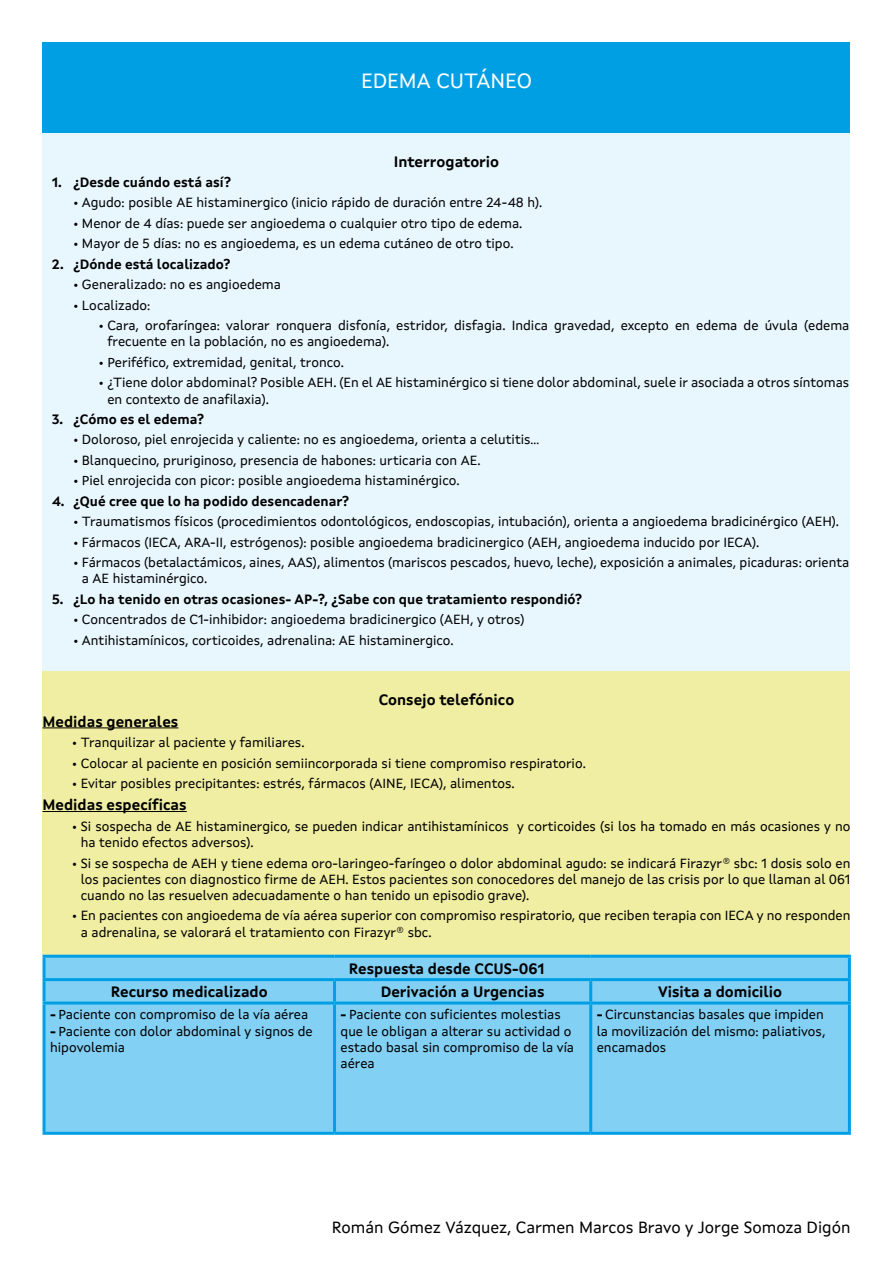
<style>
.page{position:relative;width:893px;height:1263px;background:#fff}
.page>*{position:absolute;margin:0;border:0;box-sizing:border-box;transform-origin:0 0}
.t1{font:21px "Xunta Sans";color:#fff}
.t2{font:16.5px "Xunta Sans";color:#000}
.t3{font:700 15px "Xunta Sans";color:#000}
.t4{font:13.5px/16.2px "Xunta Sans";color:#000}
.t5{font:700 13.5px "Xunta Sans";color:#000}
.s1{font-weight:700}
</style>
<div class="page">
<div style="left:43px;top:43px;width:807px;height:90px;background:#009fe3"></div>
<div style="left:43px;top:671px;width:807px;height:284px;background:#f0eea2"></div>
<hr style="left:43px;top:727px;width:135px;height:1px;background:#000">
<hr style="left:43px;top:811px;width:144px;height:1px;background:#000">
<div style="left:46px;top:958px;width:802px;height:174px;background:#83d0f5"></div>
<hr style="left:333px;top:981px;width:3px;height:20px;background:#009fe3">
<hr style="left:589px;top:981px;width:3px;height:20px;background:#009fe3">
<hr style="left:43px;top:978px;width:292px;height:3px;background:#009fe3">
<hr style="left:335px;top:978px;width:256px;height:3px;background:#009fe3">
<hr style="left:591px;top:978px;width:260px;height:3px;background:#009fe3">
<hr style="left:333px;top:1004px;width:3px;height:128px;background:#009fe3">
<hr style="left:589px;top:1004px;width:3px;height:128px;background:#009fe3">
<hr style="left:43px;top:955px;width:292px;height:3px;background:#009fe3">
<hr style="left:43px;top:958px;width:3px;height:20px;background:#009fe3">
<hr style="left:335px;top:955px;width:256px;height:3px;background:#009fe3">
<hr style="left:591px;top:955px;width:260px;height:3px;background:#009fe3">
<hr style="left:848px;top:958px;width:3px;height:20px;background:#009fe3">
<hr style="left:43px;top:981px;width:3px;height:20px;background:#009fe3">
<hr style="left:848px;top:981px;width:3px;height:20px;background:#009fe3">
<hr style="left:43px;top:1001px;width:292px;height:3px;background:#009fe3">
<hr style="left:43px;top:1004px;width:3px;height:128px;background:#009fe3">
<hr style="left:335px;top:1001px;width:256px;height:3px;background:#009fe3">
<hr style="left:591px;top:1001px;width:260px;height:3px;background:#009fe3">
<hr style="left:848px;top:1004px;width:3px;height:128px;background:#009fe3">
<hr style="left:43px;top:1132px;width:292px;height:3px;background:#009fe3">
<hr style="left:335px;top:1132px;width:256px;height:3px;background:#009fe3">
<hr style="left:591px;top:1132px;width:260px;height:3px;background:#009fe3">
<div style="left:43px;top:133px;width:807px;height:538px;background:#e8f6fe"></div>
<h1 class="t1" style="left:361px;top:68px;width:172px">EDEMA CUTÁNEO</h1>
<p class="t3" style="left:394px;top:152px;width:107px">Interrogatorio</p>
<p class="t5" style="left:52px;top:174px;width:180px">1. ¿Desde cuándo está así?</p>
<p class="t4" style="left:73px;top:195px;width:471px">• Agudo: posible AE histaminergico (inicio rápido de duración entre 24-48 h).</p>
<p class="t4" style="left:73px;top:215px;width:450px">• Menor de 4 días: puede ser angioedema o cualquier otro tipo de edema.</p>
<p class="t4" style="left:73px;top:235px;width:442px">• Mayor de 5 días: no es angioedema, es un edema cutáneo de otro tipo.</p>
<p class="t5" style="left:52px;top:256px;width:180px">2. ¿Dónde está localizado?</p>
<p class="t4" style="left:73px;top:276px;width:209px">• Generalizado: no es angioedema</p>
<p class="t4" style="left:73px;top:297px;width:79px">• Localizado:</p>
<p class="t4" style="left:107px;top:317px;width:744px;text-indent:-9px">• Cara, orofaríngea: valorar ronquera disfonía, estridor, disfagia. Indica gravedad, excepto en edema de úvula (edema frecuente en la población, no es angioedema).</p>
<p class="t4" style="left:99px;top:354px;width:247px">• Periféfico, extremidad, genital, tronco.</p>
<p class="t4" style="left:107px;top:374px;width:743px;text-indent:-9px">• ¿Tiene dolor abdominal? Posible AEH. (En el AE histaminérgico si tiene dolor abdominal, suele ir asociada a otros síntomas en contexto de anafilaxia).</p>
<p class="t5" style="left:52px;top:411px;width:153px">3. ¿Cómo es el edema?</p>
<p class="t4" style="left:73px;top:431px;width:468px">• Doloroso, piel enrojecida y caliente: no es angioedema, orienta a celutitis...</p>
<p class="t4" style="left:73px;top:452px;width:409px">• Blanquecino, pruriginoso, presencia de habones: urticaria con AE.</p>
<p class="t4" style="left:73px;top:472px;width:388px">• Piel enrojecida con picor: posible angioedema histaminérgico.</p>
<p class="t5" style="left:52px;top:493px;width:298px">4. ¿Qué cree que lo ha podido desencadenar?</p>
<p class="t4" style="left:73px;top:513px;width:767px">• Traumatismos físicos (procedimientos odontológicos, endoscopias, intubación), orienta a angioedema bradicinérgico (AEH).</p>
<p class="t4" style="left:73px;top:534px;width:688px">• Fármacos (IECA, ARA-II, estrógenos): posible angioedema bradicinergico (AEH, angioedema inducido por IECA).</p>
<p class="t4" style="left:82px;top:554px;width:769px;text-indent:-9px">• Fármacos (betalactámicos, aines, AAS), alimentos (mariscos pescados, huevo, leche), exposición a animales, picaduras: orienta a AE histaminérgico.</p>
<p class="t5" style="left:52px;top:591px;width:531px">5. ¿Lo ha tenido en otras ocasiones- AP-?, ¿Sabe con que tratamiento respondió?</p>
<p class="t4" style="left:73px;top:611px;width:453px">• Concentrados de C1-inhibidor: angioedema bradicinergico (AEH, y otros)</p>
<p class="t4" style="left:73px;top:632px;width:382px">• Antihistamínicos, corticoides, adrenalina: AE histaminergico.</p>
<p class="t3" style="left:379px;top:690px;width:137px">Consejo telefónico</p>
<p class="t3" style="left:43px;top:712px;width:137px">Medidas generales</p>
<p class="t4" style="left:72px;top:734px;width:234px">• Tranquilizar al paciente y familiares.</p>
<p class="t4" style="left:72px;top:755px;width:515px">• Colocar al paciente en posición semiincorporada si tiene compromiso respiratorio.</p>
<p class="t4" style="left:72px;top:775px;width:444px">• Evitar posibles precipitantes: estrés, fármacos (AINE, IECA), alimentos.</p>
<p class="t3" style="left:43px;top:796px;width:146px">Medidas específicas</p>
<p class="t4" style="left:81px;top:818px;width:771px;text-indent:-9px">• Si sospecha de AE histaminergico, se pueden indicar antihistamínicos y corticoides (si los ha tomado en más ocasiones y no ha tenido efectos adversos).</p>
<p class="t4" style="left:81px;top:854px;width:771px;text-align:justify;text-indent:-9px">• Si se sospecha de AEH y tiene edema oro-laringeo-faríngeo o dolor abdominal agudo: se indicará Firazyr® sbc: 1 dosis solo en los pacientes con diagnostico firme de AEH. Estos pacientes son conocedores del manejo de las crisis por lo que llaman al 061 cuando no las resuelven adecuadamente o han tenido un episodio grave).</p>
<p class="t4" style="left:81px;top:907px;width:771px;text-indent:-9px">• En pacientes con angioedema de vía aérea superior con compromiso respiratorio, que reciben terapia con IECA y no responden a adrenalina, se valorará el tratamiento con Firazyr® sbc.</p>
<p class="t3" style="left:349px;top:959px;width:197px">Respuesta desde CCUS-061</p>
<p class="t3" style="left:111px;top:983px;width:158px">Recurso medicalizado</p>
<p class="t3" style="left:381px;top:983px;width:165px">Derivación a Urgencias</p>
<p class="t3" style="left:658px;top:983px;width:126px">Visita a domicilio</p>
<p class="t4" style="left:50px;top:1006px;width:260px"><span class="s1">-</span> Paciente con compromiso de la vía aérea</p>
<p class="t4" style="left:50px;top:1022px;width:264px"><span class="s1">-</span> Paciente con dolor abdominal y signos de hipovolemia</p>
<p class="t4" style="left:341px;top:1006px;width:235px"><span class="s1">-</span> Paciente con suficientes molestias que le obligan a alterar su actividad o estado basal sin compromiso de la vía aérea</p>
<p class="t4" style="left:597px;top:1006px;width:230px;text-align:justify"><span class="s1">-</span> Circunstancias basales que impiden la movilización del mismo: paliativos, encamados</p>
<p class="t2" style="left:332px;top:1217px;width:520px">Román Gómez Vázquez, Carmen Marcos Bravo y Jorge Somoza Digón</p>
</div>
